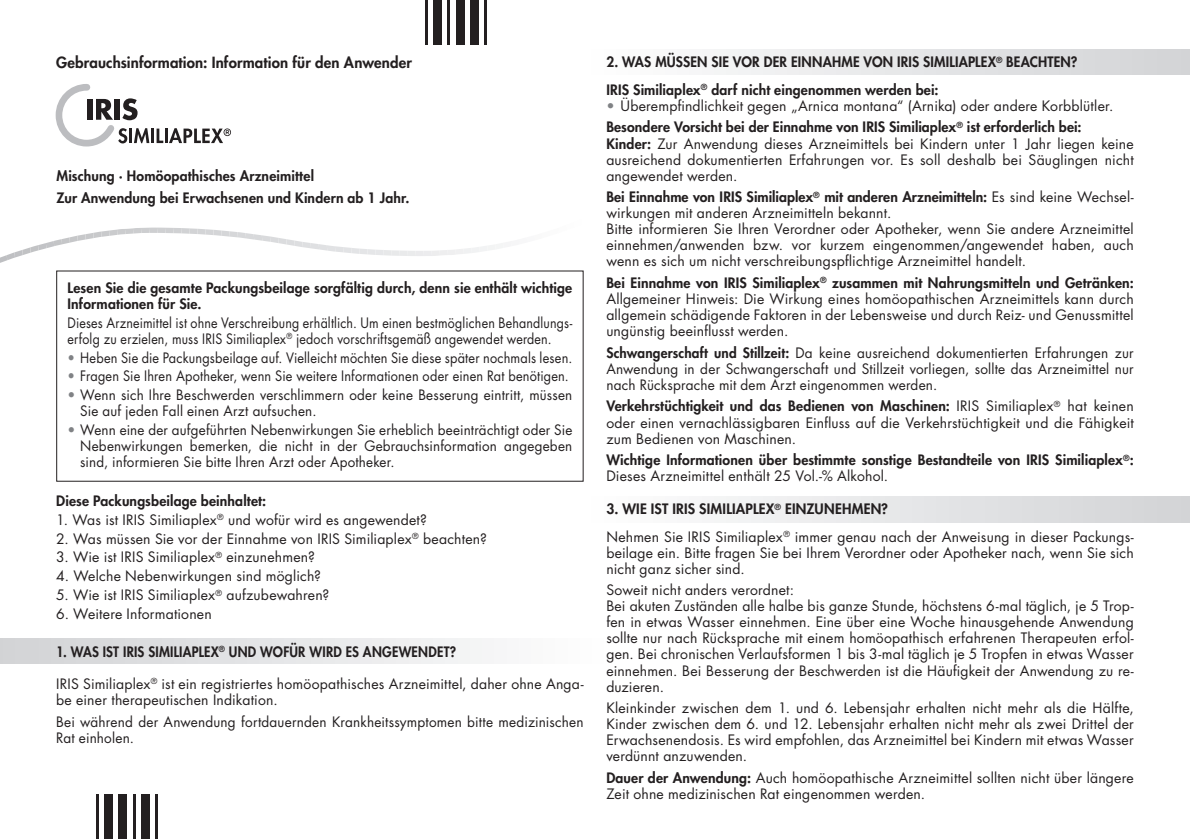
<style>
.page{position:relative;width:1190px;height:839px;background:#fff}
.page>*{position:absolute;margin:0;border:0;box-sizing:border-box;transform-origin:0 0}
.t1{font:800 15px "Futura LT";letter-spacing:.01em;color:#231f20}
.t2{font:14px/16px "Futura LT";letter-spacing:.015em;color:#231f20}
.t3{font:800 14px/16px "Futura LT";letter-spacing:.01em;color:#231f20}
.t4{font:14px/16px "Futura LT";letter-spacing:.015em;color:#231f20;scale:.96 1}
.t5{font:14px/16px "Futura LT";letter-spacing:.015em;color:#231f20;scale:.89 1}
.t6{font:14px "Futura LT";letter-spacing:.015em;color:#231f20;scale:.91 1}
.t7{font:800 14px "Futura LT";letter-spacing:.01em;color:#231f20;scale:.93 1}
.s1{color:#808285}
.s2{font-weight:800}
.s3{font-weight:400}
</style>
<div class="page">
<div style="left:0;top:637px;width:606px;height:26px;background:linear-gradient(to right,#d1d3d5,#fefefe)"></div>
<div style="left:583px;top:49px;width:607px;height:26px;background:linear-gradient(to right,#fefefe,#d2d3d5)"></div>
<div style="left:583px;top:496px;width:607px;height:26px;background:linear-gradient(to right,#fefefe,#d2d3d5)"></div>
<svg style="left:0;top:227px;width:503px;height:36px"></svg>
<hr style="left:151px;top:128px;width:3px;height:15px;background:#231f20">
<svg style="left:157px;top:128px;width:74px;height:15px"></svg>
<svg style="left:55px;top:84px;width:94px;height:63px"></svg>
<hr style="left:425px;top:0;width:3px;height:45px;background:#231f20">
<div style="left:433px;top:0;width:9px;height:45px;background:#231f20"></div>
<hr style="left:447px;top:0;width:3px;height:45px;background:#231f20">
<div style="left:456px;top:0;width:8px;height:45px;background:#231f20"></div>
<div style="left:470px;top:0;width:9px;height:45px;background:#231f20"></div>
<hr style="left:484px;top:0;width:3px;height:45px;background:#231f20">
<hr style="left:155px;top:793px;width:3px;height:45px;background:#231f20">
<div style="left:141px;top:793px;width:9px;height:45px;background:#231f20"></div>
<hr style="left:133px;top:793px;width:3px;height:45px;background:#231f20">
<div style="left:119px;top:793px;width:8px;height:45px;background:#231f20"></div>
<div style="left:104px;top:793px;width:9px;height:45px;background:#231f20"></div>
<hr style="left:96px;top:793px;width:3px;height:45px;background:#231f20">
<p class="t1" style="left:56px;top:53px;width:357px">Gebrauchsinformation: Information für den Anwender</p>
<p class="t3" style="left:56px;top:164px;width:354px;line-height:22.4px">Mischung · Homöopathisches Arzneimittel<br>Zur Anwendung bei Erwachsenen und Kindern ab 1 Jahr.</p>
<p class="t3" style="left:68px;top:279px;width:506px">Lesen Sie die gesamte Packungsbeilage sorgfältig durch, denn sie enthält wichtige<br>Informationen für Sie.</p>
<p class="t5" style="left:68px;top:314px;width:568px">Dieses Arzneimittel ist ohne Verschreibung erhältlich. Um einen bestmöglichen Behandlungs&shy;erfolg zu erzielen, muss IRIS Similiaplex<sup>®</sup> jedoch vorschriftsgemäß angewendet werden.</p>
<p class="t6" style="left:68px;top:348px;width:556px"><span class="s1">•</span> Heben Sie die Packungsbeilage auf. Vielleicht möchten Sie diese später nochmals lesen.</p>
<p class="t6" style="left:68px;top:367px;width:552px"><span class="s1">•</span> Fragen Sie Ihren Apotheker, wenn Sie weitere Informationen oder einen Rat benötigen.</p>
<p class="t4" style="left:80px;top:387px;width:514px;text-indent:-13px"><span class="s1">•</span> Wenn sich Ihre Beschwerden verschlimmern oder keine Besserung eintritt, müssen<br>Sie auf jeden Fall einen Arzt aufsuchen.</p>
<p class="t4" style="left:80px;top:422px;width:514px;text-align:justify;text-indent:-13px"><span class="s1">•</span> Wenn eine der aufgeführten Nebenwirkungen Sie erheblich beeinträchtigt oder Sie Nebenwirkungen bemerken, die nicht in der Gebrauchsinformation angegeben sind, informieren Sie bitte Ihren Arzt oder Apotheker.</p>
<p class="t3" style="left:56px;top:492px;width:212px">Diese Packungsbeilage beinhaltet:</p>
<p class="t2" style="left:56px;top:511px;width:372px">1. Was ist IRIS Similiaplex<sup>®</sup> und wofür wird es angewendet?</p>
<p class="t2" style="left:56px;top:530px;width:432px">2. Was müssen Sie vor der Einnahme von IRIS Similiaplex<sup>®</sup> beachten?</p>
<p class="t2" style="left:56px;top:549px;width:260px">3. Wie ist IRIS Similiaplex<sup>®</sup> einzunehmen?</p>
<p class="t2" style="left:56px;top:568px;width:266px">4. Welche Nebenwirkungen sind möglich?</p>
<p class="t2" style="left:56px;top:586px;width:275px">5. Wie ist IRIS Similiaplex<sup>®</sup> aufzubewahren?</p>
<p class="t2" style="left:56px;top:605px;width:157px">6. Weitere Informationen</p>
<p class="t7" style="left:56px;top:641px;width:431px">1. WAS IST IRIS SIMILIAPLEX<sup>®</sup> UND WOFÜR WIRD ES ANGEWENDET?</p>
<p class="t2" style="left:56px;top:675px;width:529px">IRIS Similiaplex<sup>®</sup> ist ein registriertes homöopathisches Arzneimittel, daher ohne Anga&shy;be einer therapeutischen Indikation.</p>
<p class="t2" style="left:56px;top:713px;width:529px">Bei während der Anwendung fortdauernden Krankheitssymptomen bitte medizinischen<br>Rat einholen.</p>
<p class="t3" style="left:606px;top:48px;width:472px;line-height:27.4px">2. WAS MÜSSEN SIE VOR DER EINNAHME VON IRIS SIMILIAPLEX<sup>®</sup> BEACHTEN?<br>IRIS Similiaplex<sup>®</sup> darf nicht eingenommen werden bei:</p>
<p class="t2" style="left:606px;top:95px;width:508px;line-height:21.6px"><span class="s1">•</span> Überempfindlichkeit gegen „Arnica montana“ (Arnika) oder andere Korbblütler.<br><span class="s2">Besondere Vorsicht bei der Einnahme von IRIS Similiaplex</span><sup>®</sup> <span class="s2">ist erforderlich bei:</span></p>
<p class="t2" style="left:606px;top:135px;width:529px;text-align:justify"><span class="s2">Kinder:</span> Zur Anwendung dieses Arzneimittels bei Kindern unter 1 Jahr liegen keine ausreichend dokumentierten Erfahrungen vor. Es soll deshalb bei Säuglingen nicht angewendet werden.</p>
<p class="t2" style="left:606px;top:189px;width:529px"><span class="s2">Bei Einnahme von IRIS Similiaplex</span><sup>®</sup> <span class="s2">mit anderen Arzneimitteln:</span> Es sind keine Wechsel&shy;wirkungen mit anderen Arzneimitteln bekannt.<br>Bitte informieren Sie Ihren Verordner oder Apotheker, wenn Sie andere Arzneimittel einnehmen/anwenden bzw. vor kurzem eingenommen/angewendet haben, auch wenn es sich um nicht verschreibungspflichtige Arzneimittel handelt.</p>
<p class="t2" style="left:606px;top:275px;width:529px;text-align:justify"><span class="s2">Bei Einnahme von IRIS Similiaplex</span><sup>®</sup> <span class="s2">zusammen mit Nahrungsmitteln und Getränken:<br></span>Allgemeiner Hinweis: Die Wirkung eines homöopathischen Arzneimittels kann durch allgemein schädigende Faktoren in der Lebensweise und durch Reiz- und Genussmittel ungünstig beeinflusst werden.</p>
<p class="t2" style="left:606px;top:344px;width:529px;text-align:justify"><span class="s2">Schwangerschaft und Stillzeit:</span> Da keine ausreichend dokumentierten Erfahrungen zur Anwendung in der Schwangerschaft und Stillzeit vorliegen, sollte das Arzneimittel nur nach Rücksprache mit dem Arzt eingenommen werden.</p>
<p class="t2" style="left:606px;top:398px;width:529px;text-align:justify"><span class="s2">Verkehrstüchtigkeit und das Bedienen von Maschinen:</span> IRIS Similiaplex<sup>®</sup> hat keinen oder einen vernachlässigbaren Einfluss auf die Verkehrstüchtigkeit und die Fähigkeit zum Bedienen von Maschinen.</p>
<p class="t3" style="left:606px;top:451px;width:529px">Wichtige Informationen über bestimmte sonstige Bestandteile von IRIS Similiaplex<sup>®</sup>:<br><span class="s3">Dieses Arzneimittel enthält 25 Vol.-% Alkohol.</span></p>
<p class="t2" style="left:606px;top:495px;width:529px;line-height:27.4px"><span class="s2">3. WIE IST IRIS SIMILIAPLEX</span><sup>®</sup> <span class="s2">EINZUNEHMEN?<br></span>Nehmen Sie IRIS Similiaplex<sup>®</sup> immer genau nach der Anweisung in dieser Packungs-</p>
<p class="t2" style="left:606px;top:544px;width:529px">beilage ein. Bitte fragen Sie bei Ihrem Verordner oder Apotheker nach, wenn Sie sich nicht ganz sicher sind.</p>
<p class="t2" style="left:606px;top:582px;width:529px">Soweit nicht anders verordnet:<br>Bei akuten Zuständen alle halbe bis ganze Stunde, höchstens 6-mal täglich, je 5 Trop&shy;fen in etwas Wasser einnehmen. Eine über eine Woche hinausgehende Anwendung sollte nur nach Rücksprache mit einem homöopathisch erfahrenen Therapeuten erfol&shy;gen. Bei chronischen Verlaufsformen 1 bis 3-mal täglich je 5 Tropfen in etwas Wasser einnehmen. Bei Besserung der Beschwerden ist die Häufigkeit der Anwendung zu re&shy;duzieren.</p>
<p class="t2" style="left:606px;top:699px;width:529px;text-align:justify">Kleinkinder zwischen dem 1. und 6. Lebensjahr erhalten nicht mehr als die Hälfte, Kinder zwischen dem 6. und 12. Lebensjahr erhalten nicht mehr als zwei Drittel der Erwachsenendosis. Es wird empfohlen, das Arzneimittel bei Kindern mit etwas Wasser verdünnt anzuwenden.</p>
<p class="t2" style="left:606px;top:769px;width:529px"><span class="s2">Dauer der Anwendung:</span> Auch homöopathische Arzneimittel sollten nicht über längere<br>Zeit ohne medizinischen Rat eingenommen werden.</p>
</div>
